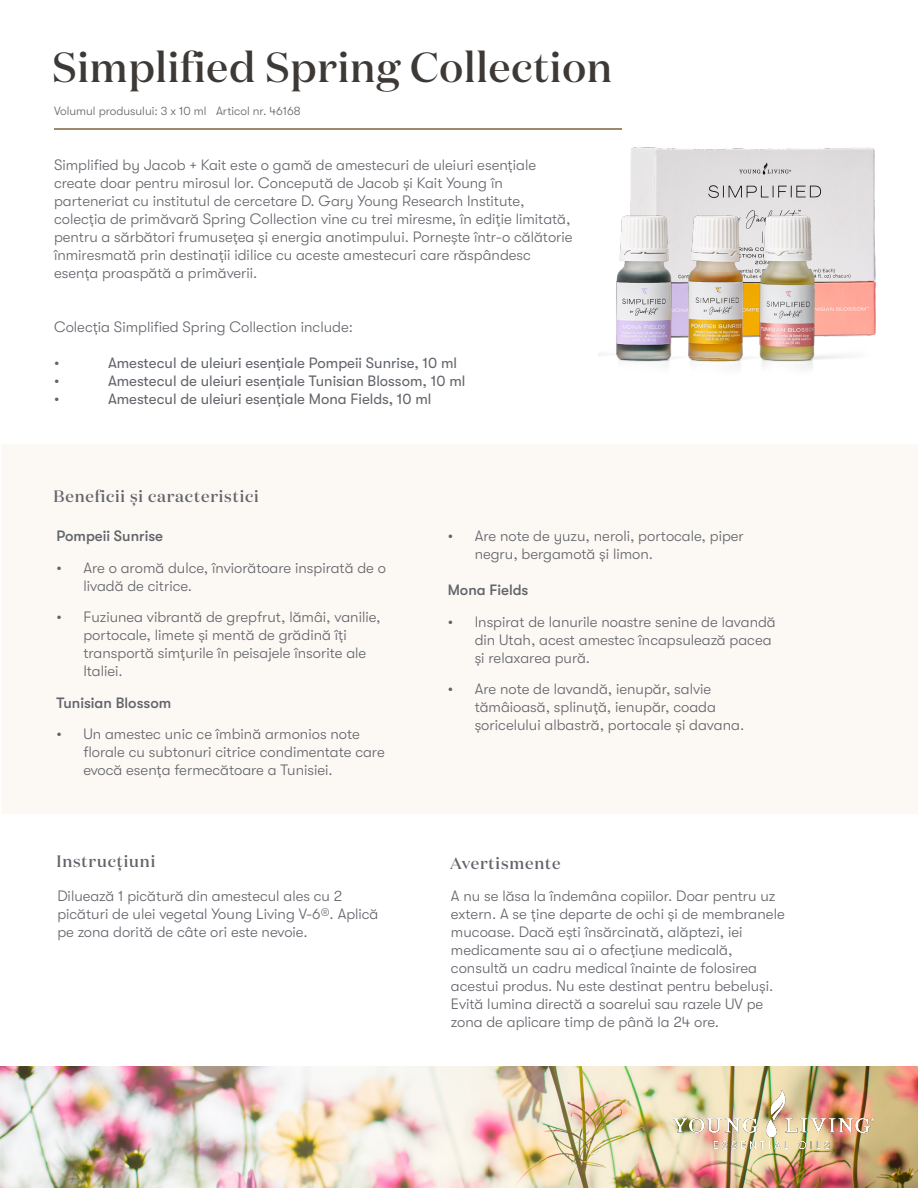
<style>
.page{position:relative;width:918px;height:1188px;background:#fff}
.page>*{position:absolute;margin:0;border:0;box-sizing:border-box;transform-origin:0 0}
.t1{font:500 42px "Domaine Display";letter-spacing:.02em;color:#3d3936}
.t2{font:500 16.5px "Domaine Display";letter-spacing:.05em;color:#61646a}
.t3{font:300 15px/18px "GT Walsheim Pro";color:#61646a}
.t4{font:15px "GT Walsheim Pro";color:#61646a}
.t5{font:500 15px "GT Walsheim Pro";color:#61646a}
.t6{font:300 12px "GT Walsheim Pro";color:#61646a}
</style>
<div class="page">
<hr style="left:54px;top:128px;width:568px;height:2px;background:#80623b">
<div style="left:2px;top:445px;width:916px;height:368px;background:#fcf8f4"></div>
<img style="left:1px;top:1066px;width:158px;height:122px">
<img style="left:159px;top:1066px;width:759px;height:122px">
<img style="left:673px;top:1090px;width:201px;height:58px">
<img style="left:598px;top:128px;width:310px;height:442px">
<h1 class="t1" style="left:52px;top:40px;width:561px">Simplified Spring Collection</h1>
<p class="t6" style="left:54px;top:104px;width:248px">Volumul produsului: 3 x 10 ml Articol nr. 46168</p>
<p class="t3" style="left:54px;top:156px;width:520px">Simplified by Jacob + Kait este o gamă de amestecuri de uleiuri esențiale create doar pentru mirosul lor. Concepută de Jacob și Kait Young în parteneriat cu institutul de cercetare D. Gary Young Research Institute, colecția de primăvară Spring Collection vine cu trei miresme, în ediție limitată, pentru a sărbători frumusețea și energia anotimpului. Pornește într-o călătorie înmiresmată prin destinații idilice cu aceste amestecuri care răspândesc esența proaspătă a primăverii.</p>
<p class="t3" style="left:54px;top:318px;width:300px">Colecția Simplified Spring Collection include:</p>
<p class="t3" style="left:54px;top:354px;width:7px">•</p>
<p class="t4" style="left:108px;top:354px;width:351px">Amestecul de uleiuri esențiale Pompeii Sunrise, 10 ml</p>
<p class="t4" style="left:54px;top:372px;width:7px">•</p>
<p class="t4" style="left:108px;top:372px;width:359px">Amestecul de uleiuri esențiale Tunisian Blossom, 10 ml</p>
<p class="t4" style="left:54px;top:390px;width:7px">•</p>
<p class="t4" style="left:108px;top:390px;width:325px">Amestecul de uleiuri esențiale Mona Fields, 10 ml</p>
<p class="t2" style="left:53px;top:486px;width:207px">Beneficii și caracteristici</p>
<p class="t5" style="left:56px;top:527px;width:108px">Pompeii Sunrise</p>
<p class="t3" style="left:83px;top:559px;width:304px;text-indent:-27px">• Are o aromă dulce, înviorătoare inspirată de o livadă de citrice.</p>
<p class="t3" style="left:83px;top:608px;width:299px;text-indent:-27px">• Fuziunea vibrantă de grepfrut, lămâi, vanilie, portocale, limete și mentă de grădină îți transportă simțurile în peisajele însorite ale Italiei.</p>
<p class="t5" style="left:56px;top:694px;width:116px">Tunisian Blossom</p>
<p class="t3" style="left:83px;top:725px;width:303px;text-indent:-27px">• Un amestec unic ce îmbină armonios note florale cu subtonuri citrice condimentate care evocă esența fermecătoare a Tunisiei.</p>
<p class="t3" style="left:475px;top:527px;width:271px;text-indent:-27px">• Are note de yuzu, neroli, portocale, piper negru, bergamotă și limon.</p>
<p class="t5" style="left:448px;top:581px;width:82px">Mona Fields</p>
<p class="t3" style="left:475px;top:613px;width:303px;text-indent:-27px">• Inspirat de lanurile noastre senine de lavandă din Utah, acest amestec încapsulează pacea și relaxarea pură.</p>
<p class="t3" style="left:475px;top:680px;width:271px;text-indent:-27px">• Are note de lavandă, ienupăr, salvie tămâioasă, splinuță, ienupăr, coada șoricelului albastră, portocale și davana.</p>
<p class="t2" style="left:56px;top:851px;width:100px">Instrucțiuni</p>
<p class="t2" style="left:450px;top:853px;width:112px">Avertismente</p>
<p class="t3" style="left:57px;top:887px;width:323px">Diluează 1 picătură din amestecul ales cu 2 picături de ulei vegetal Young Living V-6®. Aplică pe zona dorită de câte ori este nevoie.</p>
<p class="t3" style="left:451px;top:887px;width:335px">A nu se lăsa la îndemâna copiilor. Doar pentru uz extern. A se ține departe de ochi și de membranele mucoase. Dacă ești însărcinată, alăptezi, iei medicamente sau ai o afecțiune medicală, consultă un cadru medical înainte de folosirea acestui produs. Nu este destinat pentru bebeluși.<br>Evită lumina directă a soarelui sau razele UV pe zona de aplicare timp de până la 24 ore.</p>
</div>
